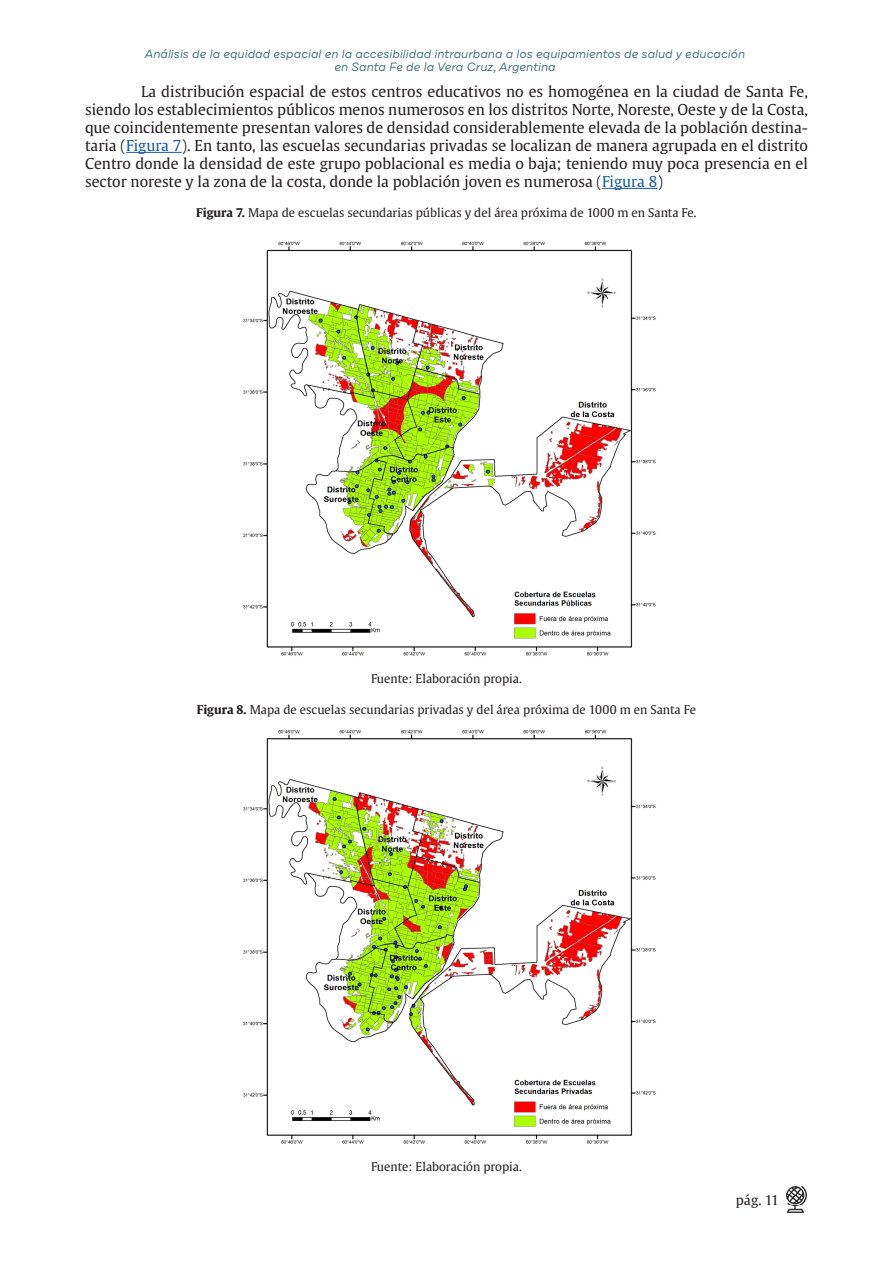
<style>
.page{position:relative;width:893px;height:1263px;background:#fff}
.page>*{position:absolute;margin:0;border:0;box-sizing:border-box;transform-origin:0 0}
.Parrafo{font:15px/18px "Gulliver";color:#231f20;text-align:justify}
.t1{font:13.5px "Gulliver";color:#231f20}
.Epigrafe{font:12px "Gulliver";color:#231f20}
.t2{font:italic 12px/13.5px "Draft B";color:#30667b;text-align:center}
.s1{color:#175d9e}
.s2{font-weight:700}
</style>
<div class="page">
<img style="left:786px;top:1186px;width:21px;height:27px">
<hr style="left:126px;top:152px;width:56px;height:1px;background:#175d9e">
<hr style="left:602px;top:188px;width:55px;height:1px;background:#175d9e">
<img style="left:243px;top:241px;width:413px;height:415px">
<img style="left:243px;top:729px;width:413px;height:415px">
<p class="t2" style="left:145px;top:48px;width:602px">Análisis de la equidad espacial en la accesibilidad intraurbana a los equipamientos de salud y educación en Santa Fe de la Vera Cruz, Argentina</p>
<p class="Parrafo" style="left:85px;top:82px;width:724px;text-indent:56px">La distribución espacial de estos centros educativos no es homogénea en la ciudad de Santa Fe, siendo los establecimientos públicos menos numerosos en los distritos Norte, Noreste, Oeste y de la Costa, que coincidentemente presentan valores de densidad considerablemente elevada de la población destina&shy;taria (<span class="s1">Figura 7</span>). En tanto, las escuelas secundarias privadas se localizan de manera agrupada en el distrito Centro donde la densidad de este grupo poblacional es media o baja; teniendo muy poca presencia en el sector noreste y la zona de la costa, donde la población joven es numerosa (<span class="s1">Figura 8</span>)</p>
<p class="Epigrafe" style="left:196px;top:206px;width:502px"><span class="s2">Figura 7.</span> Mapa de escuelas secundarias públicas y del área próxima de 1000 m en Santa Fe.</p>
<p class="Epigrafe" style="left:371px;top:671px;width:152px">Fuente: Elaboración propia.</p>
<p class="Epigrafe" style="left:197px;top:702px;width:501px"><span class="s2">Figura 8.</span> Mapa de escuelas secundarias privadas y del área próxima de 1000 m en Santa Fe</p>
<p class="Epigrafe" style="left:371px;top:1159px;width:152px">Fuente: Elaboración propia.</p>
<p class="t1" style="left:736px;top:1191px;width:45px">pág. 11</p>
</div>
